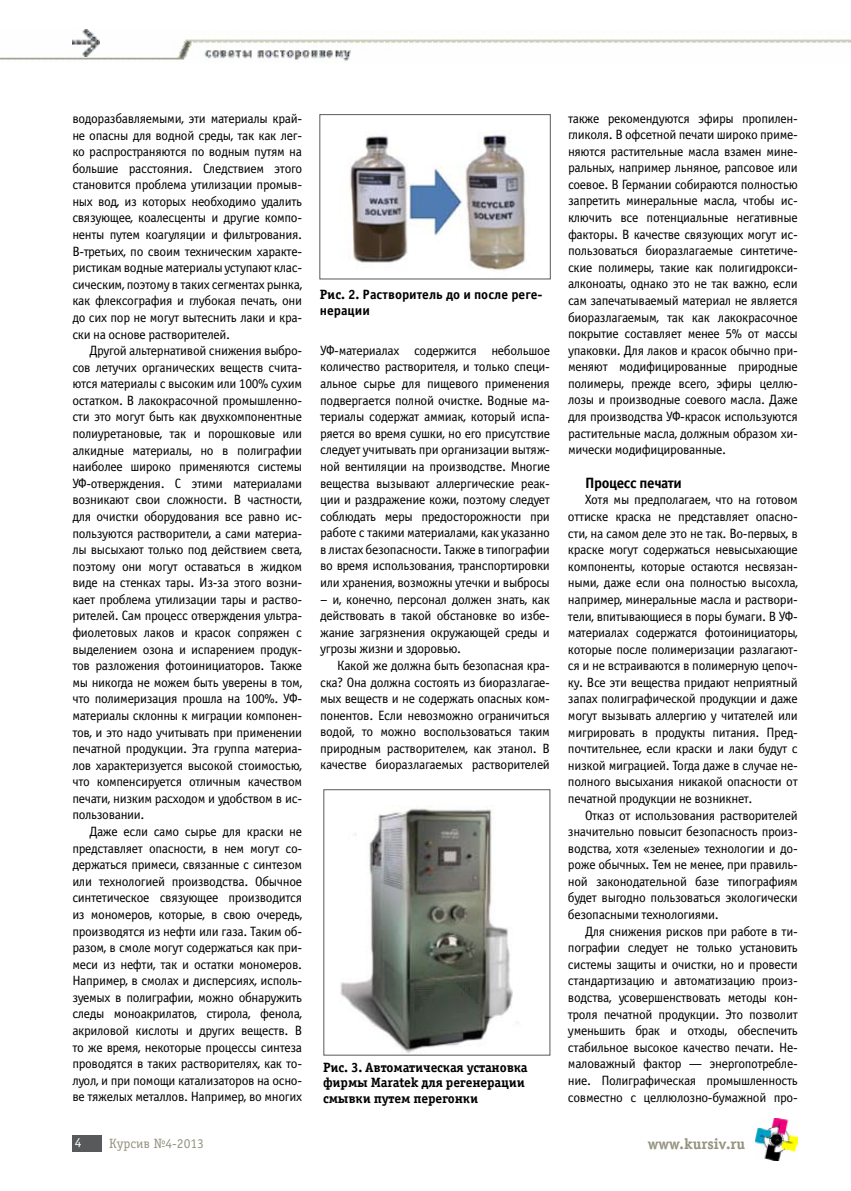
<style>
.page{position:relative;width:851px;height:1191px;background:#fff}
.page>*{position:absolute;margin:0;border:0;box-sizing:border-box;transform-origin:0 0}
.t1{font:700 15px "Officina Sans C";letter-spacing:-.025em;color:#000}
.t2{font:700 15px "Officina Serif C";color:#95937f}
.t3{font:13.5px/16.6px "Officina Sans C";letter-spacing:-.025em;color:#000;text-align:justify}
.t4{font:700 13.5px/15.8px "Officina Serif C";letter-spacing:-.01em;color:#000}
.t5{font:700 13.5px/15.8px "Officina Sans C";color:#000}
.t6{font:13.5px "Officina Serif C";color:#95937f}
.t7{font:13.5px "Officina Serif C";color:#fff}
.s1{font-family:"Officina Serif C"}
</style>
<div class="page">
<img style="left:0;top:39px;width:850px;height:22px">
<img style="left:73px;top:30px;width:27px;height:27px">
<img style="left:755px;top:1118px;width:42px;height:42px">
<div style="left:72px;top:1134px;width:30px;height:17px;background:#58595b"></div>
<img style="left:340px;top:808px;width:173px;height:245px">
<div style="left:323px;top:789px;width:227px;height:266px;border:1px solid #58595b"></div>
<img style="left:350px;top:135px;width:176px;height:136px">
<div style="left:319px;top:114px;width:231px;height:165px;border:1px solid #58595b"></div>
<p class="t3" style="left:72px;top:110px;width:231px">водоразбавляемыми, эти материалы край&shy;не опасны для водной среды, так как лег&shy;ко распространяются по водным путям на большие расстояния. Следствием этого становится проблема утилизации промыв&shy;ных вод, из которых необходимо удалить связующее, коалесценты и другие компо&shy;ненты путем коагуляции и фильтрования.<br>В-третьих, по своим техническим характе&shy;ристикам водные материалы уступают клас&shy;сическим, поэтому в таких сегментах рынка, как флексография и глубокая печать, они до сих пор не могут вытеснить лаки и кра&shy;ски на основе растворителей.</p>
<p class="t3" style="left:72px;top:342px;width:231px;text-indent:17px">Другой альтернативой снижения выбро&shy;сов летучих органических веществ счита&shy;ются материалы с высоким или 100% сухим остатком. В лакокрасочной промышленно&shy;сти это могут быть как двухкомпонентные полиуретановые, так и порошковые или алкидные материалы, но в полиграфии наиболее широко применяются системы УФ-отверждения. С этими материалами возникают свои сложности. В частности, для очистки оборудования все равно ис&shy;пользуются растворители, а сами материа&shy;лы высыхают только под действием света, поэтому они могут оставаться в жидком виде на стенках тары. Из-за этого возни&shy;кает проблема утилизации тары и раство&shy;рителей. Сам процесс отверждения ультра&shy;фиолетовых лаков и красок сопряжен с выделением озона и испарением продук&shy;тов разложения фотоинициаторов. Также мы никогда не можем быть уверены в том, что полимеризация прошла на 100%. УФ&shy;материалы склонны к миграции компонен&shy;тов, и это надо учитывать при применении печатной продукции. Эта группа материа&shy;лов характеризуется высокой стоимостью, что компенсируется отличным качеством печати, низким расходом и удобством в ис&shy;пользовании.</p>
<p class="t3" style="left:72px;top:823px;width:231px;text-indent:17px">Даже если само сырье для краски не представляет опасности, в нем могут со&shy;держаться примеси, связанные с синтезом или технологией производства. Обычное синтетическое связующее производится из мономеров, которые, в свою очередь, производятся из нефти или газа. Таким об&shy;разом, в смоле могут содержаться как при&shy;меси из нефти, так и остатки мономеров.<br>Например, в смолах и дисперсиях, исполь&shy;зуемых в полиграфии, можно обнаружить следы моноакрилатов, стирола, фенола, акриловой кислоты и других веществ. В то же время, некоторые процессы синтеза проводятся в таких растворителях, как то&shy;луол, и при помощи катализаторов на осно&shy;ве тяжелых металлов. Например, во многих</p>
<p class="t5" style="left:320px;top:286px;width:224px"><span class="s1">Рис. 2.</span> Растворитель до и после реге&shy;нерации</p>
<p class="t3" style="left:320px;top:342px;width:231px">УФ-материалах содержится небольшое количество растворителя, и только специ&shy;альное сырье для пищевого применения подвергается полной очистке. Водные ма&shy;териалы содержат аммиак, который испа&shy;ряется во время сушки, но его присутствие следует учитывать при организации вытяж&shy;ной вентиляции на производстве. Многие вещества вызывают аллергические реак&shy;ции и раздражение кожи, поэтому следует соблюдать меры предосторожности при работе с такими материалами, как указанно в листах безопасности. Также в типографии во время использования, транспортировки или хранения, возможны утечки и выбросы</p>
<p class="t3" style="left:320px;top:591px;width:231px">– и, конечно, персонал должен знать, как действовать в такой обстановке во избе&shy;жание загрязнения окружающей среды и угрозы жизни и здоровью.</p>
<p class="t3" style="left:320px;top:657px;width:231px;text-indent:17px">Какой же должна быть безопасная кра&shy;ска? Она должна состоять из биоразлагае&shy;мых веществ и не содержать опасных ком&shy;понентов. Если невозможно ограничиться водой, то можно воспользоваться таким природным растворителем, как этанол. В качестве биоразлагаемых растворителей</p>
<p class="t4" style="left:323px;top:1059px;width:206px">Рис. 3. Автоматическая установка фирмы Maratek для регенерации смывки путем перегонки</p>
<p class="t3" style="left:568px;top:110px;width:231px">также рекомендуются эфиры пропилен&shy;гликоля. В офсетной печати широко приме&shy;няются растительные масла взамен мине&shy;ральных, например льняное, рапсовое или соевое. В Германии собираются полностью запретить минеральные масла, чтобы ис&shy;ключить все потенциальные негативные факторы. В качестве связующих могут ис&shy;пользоваться биоразлагаемые синтетиче&shy;ские полимеры, такие как полигидрокси&shy;алконоаты, однако это не так важно, если сам запечатываемый материал не является биоразлагаемым, так как лакокрасочное покрытие составляет менее 5% от массы упаковки. Для лаков и красок обычно при&shy;меняют модифицированные природные полимеры, прежде всего, эфиры целлю&shy;лозы и производные соевого масла. Даже для производства УФ-красок используются растительные масла, должным образом хи&shy;мически модифицированные.</p>
<p class="t1" style="left:585px;top:474px;width:98px">Процесс печати</p>
<p class="t3" style="left:568px;top:492px;width:231px;text-indent:17px">Хотя мы предполагаем, что на готовом оттиске краска не представляет опасно&shy;сти, на самом деле это не так. Во-первых, в краске могут содержаться невысыхающие компоненты, которые остаются несвязан&shy;ными, даже если она полностью высохла, например, минеральные масла и раствори&shy;тели, впитывающиеся в поры бумаги. В УФ&shy;материалах содержатся фотоинициаторы, которые после полимеризации разлагают&shy;ся и не встраиваются в полимерную цепоч&shy;ку. Все эти вещества придают неприятный запах полиграфической продукции и даже могут вызывать аллергию у читателей или мигрировать в продукты питания. Пред&shy;почтительнее, если краски и лаки будут с низкой миграцией. Тогда даже в случае не&shy;полного высыхания никакой опасности от печатной продукции не возникнет.</p>
<p class="t3" style="left:568px;top:807px;width:231px;text-indent:17px">Отказ от использования растворителей значительно повысит безопасность произ&shy;водства, хотя «зеленые» технологии и до&shy;роже обычных. Тем не менее, при правиль&shy;ной законодательной базе типографиям будет выгодно пользоваться экологически безопасными технологиями.</p>
<p class="t3" style="left:568px;top:923px;width:231px;text-indent:17px">Для снижения рисков при работе в ти&shy;пографии следует не только установить системы защиты и очистки, но и провести стандартизацию и автоматизацию произ&shy;водства, усовершенствовать методы кон&shy;троля печатной продукции. Это позволит уменьшить брак и отходы, обеспечить стабильное высокое качество печати. Не&shy;маловажный фактор — энергопотребле&shy;ние. Полиграфическая промышленность совместно с целлюлозно-бумажной про-</p>
<p class="t7" style="left:75px;top:1135px;width:8px">4</p>
<p class="t6" style="left:109px;top:1135px;width:96px">Курсив №4-2013</p>
<p class="t2" style="left:647px;top:1135px;width:99px">www.kursiv.ru</p>
</div>
